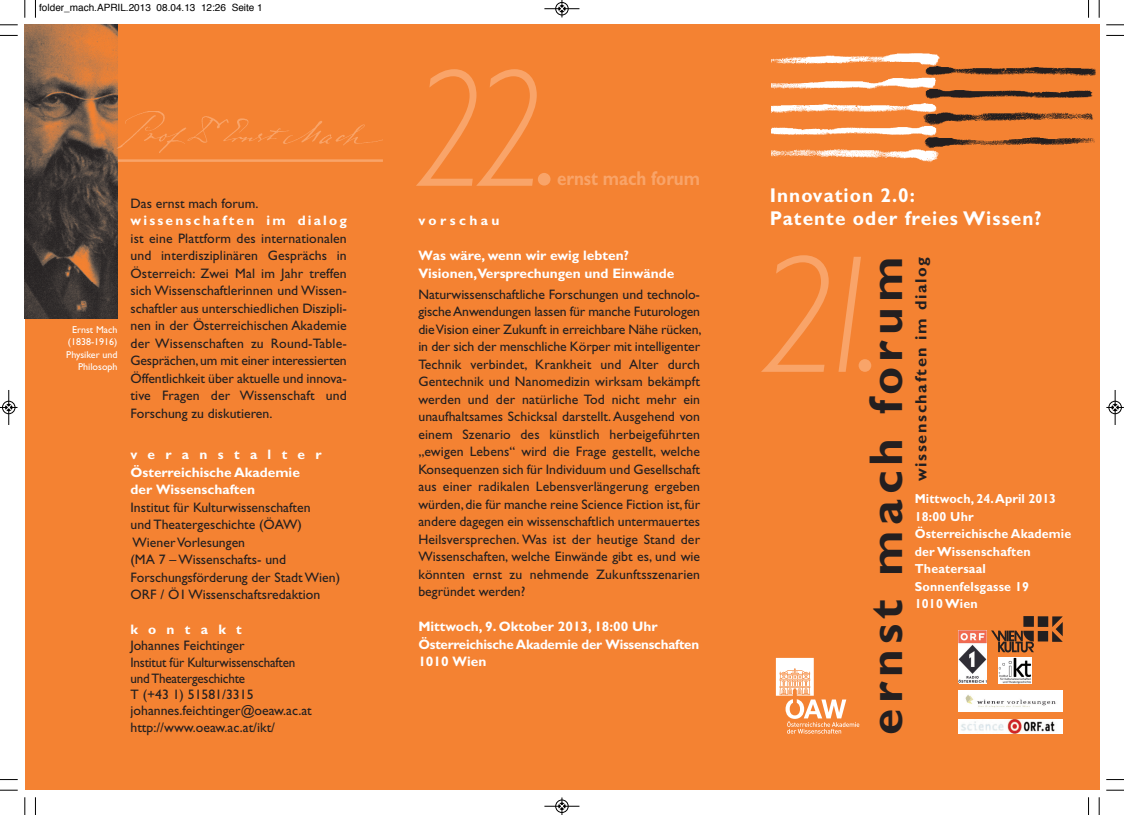
<style>
.page{position:relative;width:1124px;height:815px;background:#fff}
.page>*{position:absolute;margin:0;border:0;box-sizing:border-box;transform-origin:0 0}
.t1{font:italic 300 168.75px "Gill Sans";color:#f9a469;scale:.85 1}
.t2{font:italic 300 168.75px "Gill Sans";color:#f9a469;scale:.95 1}
.t3{font:700 47.5px "Gill Sans";letter-spacing:.11em;color:#231f20}
.t4{font:700 20px "Gill Sans";letter-spacing:.055em;color:#fff;scale:.95 1}
.t5{font:700 20px "Gill Sans";color:#f9a469;scale:.85 1}
.t6{font:700 16.25px "Gill Sans";letter-spacing:.1em;color:#231f20}
.t7{font:13.75px/17.5px "Gill Sans";color:#231f20;text-align:justify}
.t8{font:700 13.75px/17.5px "Gill Sans";color:#fff}
.t9{font:700 13.75px/17.5px "Gill Sans";color:#fff;scale:.9 1}
.t10{font:700 13.75px "Gill Sans";letter-spacing:.16em;color:#fff}
.t11{font:700 13.75px "Gill Sans";letter-spacing:.25em;color:#fff}
.t12{font:700 13.75px "Gill Sans";letter-spacing:.75em;color:#fff}
.t13{font:700 13.12px/17.5px "Gill Sans";letter-spacing:.015em;color:#fff;scale:.95 1}
.t14{font:10px "Helvetica";color:#000}
.t15{font:10px/12.5px "Gill Sans";color:#fff;text-align:right}
</style>
<div class="page">
<div style="left:25px;top:25px;width:1073px;height:765px;background:#f48232"></div>
<img style="left:958px;top:720px;width:104px;height:13px">
<img style="left:991px;top:616px;width:72px;height:37px">
<hr style="left:109px;top:159px;width:274px;height:3px;background:#f9a469">
<svg style="left:775px;top:658px;width:84px;height:76px"></svg>
<div style="left:858px;top:359px;width:13px;height:13px;background:#f9a469;border-radius:50%"></div>
<div style="left:537px;top:173px;width:13px;height:13px;background:#f9a469;border-radius:50%"></div>
<svg style="left:958px;top:682px;width:28px;height:2px"></svg>
<img style="left:958px;top:630px;width:28px;height:52px">
<img style="left:958px;top:691px;width:104px;height:21px">
<img style="left:25px;top:25px;width:93px;height:293px">
<img style="left:948px;top:67px;width:147px;height:79px">
<img style="left:771px;top:53px;width:177px;height:110px">
<img style="left:998px;top:658px;width:32px;height:26px">
<img style="left:112px;top:112px;width:271px;height:41px">
<svg style="left:35px;top:0;width:1px;height:18px"></svg>
<svg style="left:0;top:35px;width:18px;height:1px"></svg>
<svg style="left:1088px;top:0;width:1px;height:18px"></svg>
<svg style="left:1106px;top:35px;width:17px;height:1px"></svg>
<svg style="left:35px;top:797px;width:1px;height:18px"></svg>
<svg style="left:0;top:779px;width:18px;height:1px"></svg>
<svg style="left:1088px;top:797px;width:1px;height:18px"></svg>
<svg style="left:1106px;top:779px;width:17px;height:1px"></svg>
<svg style="left:24px;top:0;width:2px;height:18px"></svg>
<svg style="left:0;top:24px;width:18px;height:2px"></svg>
<svg style="left:1098px;top:0;width:1px;height:18px"></svg>
<svg style="left:1106px;top:24px;width:17px;height:2px"></svg>
<svg style="left:24px;top:797px;width:2px;height:18px"></svg>
<svg style="left:0;top:790px;width:18px;height:1px"></svg>
<svg style="left:1098px;top:797px;width:1px;height:18px"></svg>
<svg style="left:1106px;top:790px;width:17px;height:1px"></svg>
<hr style="left:544px;top:8px;width:35px;height:1px;background:#000">
<div style="left:555px;top:2px;width:13px;height:13px;border:1px solid #000;border-radius:50%"></div>
<svg style="left:558px;top:0;width:7px;height:17px"></svg>
<hr style="left:544px;top:806px;width:35px;height:1px;background:#000">
<div style="left:555px;top:800px;width:13px;height:13px;border:1px solid #000;border-radius:50%"></div>
<svg style="left:558px;top:797px;width:7px;height:18px"></svg>
<hr style="left:9px;top:390px;width:1px;height:35px;background:#000">
<div style="left:2px;top:401px;width:13px;height:13px;border:1px solid #000;border-radius:50%"></div>
<svg style="left:0;top:404px;width:18px;height:7px"></svg>
<hr style="left:1114px;top:390px;width:1px;height:35px;background:#000">
<div style="left:1108px;top:401px;width:13px;height:13px;border:1px solid #000;border-radius:50%"></div>
<svg style="left:1106px;top:404px;width:17px;height:7px"></svg>
<p class="t14" style="left:39px;top:4px;width:225px">folder_mach.APRIL.2013 08.04.13 12:26 Seite 1</p>
<p class="t15" style="left:66px;top:324px;width:53px">Ernst Mach (1838-1916)<br>Physiker und<br>Philosoph</p>
<p class="t7" style="left:130px;top:196px;width:129px">Das ernst mach forum.</p>
<p class="t10" style="left:130px;top:215px;width:218px">wissenschaften im dialog</p>
<p class="t7" style="left:130px;top:231px;width:218px">ist eine Plattform des internationalen und interdisziplinären Gesprächs in Österreich: Zwei Mal im Jahr treffen sich Wissenschaftlerinnen und Wissen&shy;schaftler aus unterschiedlichen Diszipli&shy;nen in der Österreichischen Akademie der Wissenschaften zu Round-Table-Gesprächen,um mit einer interessierten Öffentlichkeit über aktuelle und innova&shy;tive Fragen der Wissenschaft und Forschung zu diskutieren.</p>
<p class="t8" style="left:130px;top:447px;width:193px">veranstalter<br>Österreichische Akademie der Wissenschaften</p>
<p class="t7" style="left:130px;top:499px;width:211px;text-align:left">Institut für Kulturwissenschaften<br>und Theatergeschichte (ÖAW)<br>WienerVorlesungen<br>(MA 7 –Wissenschafts- und<br>Forschungsförderung der StadtWien)<br>ORF / Ö1Wissenschaftsredaktion</p>
<p class="t12" style="left:130px;top:624px;width:113px">kontakt</p>
<p class="t7" style="left:130px;top:639px;width:183px;line-height:16.2px;text-align:left">Johannes Feichtinger<br>Institut für Kulturwissenschaften undTheatergeschichte<br>T (+43 1) 51581/3315 johannes.feichtinger@oeaw.ac.at http://www.oeaw.ac.at/ikt/</p>
<h1 class="t1" style="left:410px;top:65px;width:160px">22</h1>
<h3 class="t5" style="left:557px;top:170px;width:170px">ernst mach forum</h3>
<p class="t11" style="left:418px;top:215px;width:83px">vorschau</p>
<p class="t9" style="left:418px;top:248px;width:286px">Was wäre, wenn wir ewig lebten?<br>Visionen,Versprechungen und Einwände</p>
<p class="t7" style="left:418px;top:287px;width:284px">Naturwissenschaftliche Forschungen und technolo&shy;gischeAnwendungen lassen für manche Futurologen dieVision einer Zukunft in erreichbare Nähe rücken, in der sich der menschliche Körper mit intelligenter Technik verbindet, Krankheit und Alter durch Gentechnik und Nanomedizin wirksam bekämpft werden und der natürliche Tod nicht mehr ein unaufhaltsames Schicksal darstellt.Ausgehend von einem Szenario des künstlich herbeigeführten „ewigen Lebens“ wird die Frage gestellt, welche Konsequenzen sich für Individuum und Gesellschaft aus einer radikalen Lebensverlängerung ergeben würden, die für manche reine Science Fiction ist, für andere dagegen ein wissenschaftlich untermauertes Heilsversprechen. Was ist der heutige Stand der Wissenschaften, welche Einwände gibt es, und wie könnten ernst zu nehmende Zukunftsszenarien begründet werden?</p>
<p class="t8" style="left:418px;top:619px;width:282px">Mittwoch, 9. Oktober 2013, 18:00 Uhr<br>Österreichische Akademie der Wissenschaften<br>1010 Wien</p>
<h3 class="t4" style="left:769px;top:188px;width:154px">Innovation 2.0:</h3>
<h3 class="t4" style="left:769px;top:210px;width:287px">Patente oder freies Wissen?</h3>
<h1 class="t2" style="left:755px;top:251px;width:144px">21</h1>
<p class="t6" style="left:914px;top:481px;width:225px;rotate:-90deg">wissenschaften im dialog</p>
<h2 class="t3" style="left:868px;top:735px;width:479px;rotate:-90deg">ernst mach forum</h2>
<p class="t13" style="left:914px;top:491px;width:166px">Mittwoch, 24.April 2013<br>18:00 Uhr<br>Österreichische Akademie der Wissenschaften<br>Theatersaal<br>Sonnenfelsgasse 19<br>1010Wien</p>
</div>
